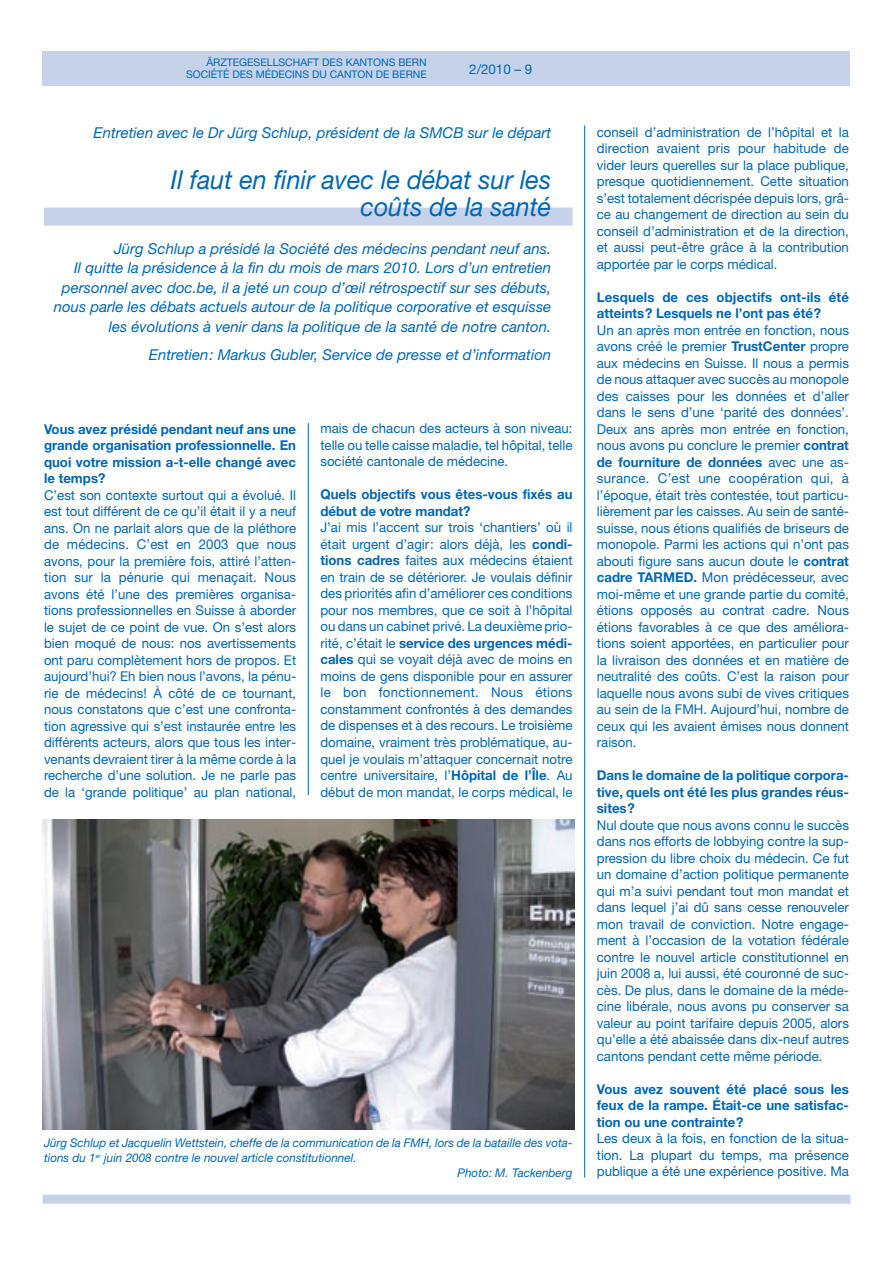
<style>
.page{position:relative;width:893px;height:1263px;background:#fff}
.page>*{position:absolute;margin:0;border:0;box-sizing:border-box;transform-origin:0 0}
.t1{font:italic 26.25px/27px "Helvetica Neue";color:#0166b3;text-align:right;scale:.96 1}
.t2{font:italic 15px/19.5px "Helvetica Neue";color:#0166b3;text-align:right}
.t3{font:13.5px/16.5px "Helvetica Neue";color:#0166b3;text-align:justify}
.t4{font:700 13.5px/16.5px "Helvetica Neue";color:#0166b3;text-align:justify}
.t5{font:italic 12px "Helvetica Neue";color:#0166b3}
.t6{font:10.5px/12px "Helvetica Neue";color:#0166b3;text-align:right}
.s1{font-weight:700}
</style>
<div class="page">
<div style="left:43px;top:1195px;width:807px;height:9px;background:#c6d2ea"></div>
<div style="left:43px;top:51px;width:807px;height:34px;background:#c6d2ea"></div>
<hr style="left:308px;top:423px;width:1px;height:372px;background:#0166b3">
<hr style="left:584px;top:125px;width:1px;height:1053px;background:#0166b3">
<div style="left:44px;top:208px;width:529px;height:18px;background:#c6d2ea"></div>
<img style="left:43px;top:819px;width:531px;height:310px">
<p class="t6" style="left:186px;top:57px;width:242px">ÄRZTEGESELLSCHAFT DES KANTONS BERN<br>SOCIÉTÉ DES MÉDECINS DU CANTON DE BERNE</p>
<p class="t3" style="left:469px;top:62px;width:65px">2/2010 – 9</p>
<p class="t2" style="left:94px;top:124px;width:459px">Entretien avec le Dr Jürg Schlup, président de la SMCB sur le départ</p>
<h1 class="t1" style="left:171px;top:169px;width:398px">Il faut en finir avec le débat sur les coûts de la santé</h1>
<p class="t2" style="left:54px;top:240px;width:499px">Jürg Schlup a présidé la Société des médecins pendant neuf ans.<br>Il quitte la présidence à la fin du mois de mars 2010. Lors d’un entretien personnel avec doc.be, il a jeté un coup d’œil rétrospectif sur ses débuts, nous parle les débats actuels autour de la politique corporative et esquisse les évolutions à venir dans la politique de la santé de notre canton.</p>
<p class="t2" style="left:149px;top:346px;width:404px">Entretien: Markus Gubler, Service de presse et d’information</p>
<p class="t4" style="left:44px;top:422px;width:254px">Vous avez présidé pendant neuf ans une grande organisation professionnelle. En quoi votre mission a-t-elle changé avec le temps?</p>
<p class="t3" style="left:44px;top:488px;width:254px">C’est son contexte surtout qui a évolué. Il est tout différent de ce qu’il était il y a neuf ans. On ne parlait alors que de la pléthore de médecins. C’est en 2003 que nous avons, pour la première fois, attiré l’atten&shy;tion sur la pénurie qui menaçait. Nous avons été l’une des premières organisa&shy;tions professionnelles en Suisse à aborder le sujet de ce point de vue. On s’est alors bien moqué de nous: nos avertissements ont paru complètement hors de propos. Et aujourd’hui? Eh bien nous l’avons, la pénu&shy;rie de médecins! À côté de ce tournant, nous constatons que c’est une confronta&shy;tion agressive qui s’est instaurée entre les différents acteurs, alors que tous les inter&shy;venants devraient tirer à la même corde à la recherche d’une solution. Je ne parle pas de la ‘grande politique’ au plan national,</p>
<p class="t3" style="left:320px;top:422px;width:254px">mais de chacun des acteurs à son niveau: telle ou telle caisse maladie, tel hôpital, telle société cantonale de médecine.</p>
<p class="t4" style="left:320px;top:488px;width:254px">Quels objectifs vous êtes-vous fixés au début de votre mandat?</p>
<p class="t3" style="left:320px;top:521px;width:254px">J’ai mis l’accent sur trois ‘chantiers’ où il était urgent d’agir: alors déjà, les <span class="s1">condi&shy;tions cadres</span> faites aux médecins étaient en train de se détériorer. Je voulais définir des priorités afin d’améliorer ces conditions pour nos membres, que ce soit à l’hôpital ou dans un cabinet privé. La deuxième prio&shy;rité, c’était le <span class="s1">service des urgences médi&shy;cales</span> qui se voyait déjà avec de moins en moins de gens disponible pour en assurer le bon fonctionnement. Nous étions constamment confrontés à des demandes de dispenses et à des recours. Le troisième domaine, vraiment très problématique, au&shy;quel je voulais m’attaquer concernait notre centre universitaire, l’<span class="s1">Hôpital de l’Île</span>. Au début de mon mandat, le corps médical, le</p>
<p class="t5" style="left:44px;top:1139px;width:530px">Jürg Schlup et Jacquelin Wettstein, cheffe de la communication de la FMH, lors de la bataille des vota-</p>
<p class="t5" style="left:44px;top:1154px;width:314px">tions du 1<sup>er</sup> juin 2008 contre le nouvel article constitutionnel.</p>
<p class="t5" style="left:457px;top:1169px;width:117px">Photo: M. Tackenberg</p>
<p class="t3" style="left:597px;top:125px;width:254px">conseil d’administration de l’hôpital et la direction avaient pris pour habitude de vider leurs querelles sur la place publique, presque quotidiennement. Cette situation s’est totalement décrispée depuis lors, grâ&shy;ce au changement de direction au sein du conseil d’administration et de la direction, et aussi peut-être grâce à la contribution apportée par le corps médical.</p>
<p class="t4" style="left:597px;top:290px;width:254px">Lesquels de ces objectifs ont-ils été atteints? Lesquels ne l’ont pas été?</p>
<p class="t3" style="left:597px;top:323px;width:254px">Un an après mon entrée en fonction, nous avons créé le premier <span class="s1">TrustCenter</span> propre aux médecins en Suisse. Il nous a permis de nous attaquer avec succès au monopole des caisses pour les données et d’aller dans le sens d’une ‘parité des données’.<br>Deux ans après mon entrée en fonction, nous avons pu conclure le premier <span class="s1">contrat de fourniture de données</span> avec une as&shy;surance. C’est une coopération qui, à l’époque, était très contestée, tout particu&shy;lièrement par les caisses. Au sein de santé&shy;suisse, nous étions qualifiés de briseurs de monopole. Parmi les actions qui n’ont pas abouti figure sans aucun doute le <span class="s1">contrat cadre TARMED.</span> Mon prédécesseur, avec moi-même et une grande partie du comité, étions opposés au contrat cadre. Nous étions favorables à ce que des améliora&shy;tions soient apportées, en particulier pour la livraison des données et en matière de neutralité des coûts. C’est la raison pour laquelle nous avons subi de vives critiques au sein de la FMH. Aujourd’hui, nombre de ceux qui les avaient émises nous donnent raison.</p>
<p class="t4" style="left:597px;top:768px;width:254px">Dans le domaine de la politique corpora&shy;tive, quels ont été les plus grandes réus&shy;sites?</p>
<p class="t3" style="left:597px;top:818px;width:254px">Nul doute que nous avons connu le succès dans nos efforts de lobbying contre la sup&shy;pression du libre choix du médecin. Ce fut un domaine d’action politique permanente qui m’a suivi pendant tout mon mandat et dans lequel j’ai dû sans cesse renouveler mon travail de conviction. Notre engage&shy;ment à l’occasion de la votation fédérale contre le nouvel article constitutionnel en juin 2008 a, lui aussi, été couronné de suc&shy;cès. De plus, dans le domaine de la méde&shy;cine libérale, nous avons pu conserver sa valeur au point tarifaire depuis 2005, alors qu’elle a été abaissée dans dix-neuf autres cantons pendant cette même période.</p>
<p class="t4" style="left:597px;top:1082px;width:254px">Vous avez souvent été placé sous les feux de la rampe. Était-ce une satisfac&shy;tion ou une contrainte?</p>
<p class="t3" style="left:597px;top:1131px;width:254px">Les deux à la fois, en fonction de la situa&shy;tion. La plupart du temps, ma présence publique a été une expérience positive. Ma</p>
</div>
